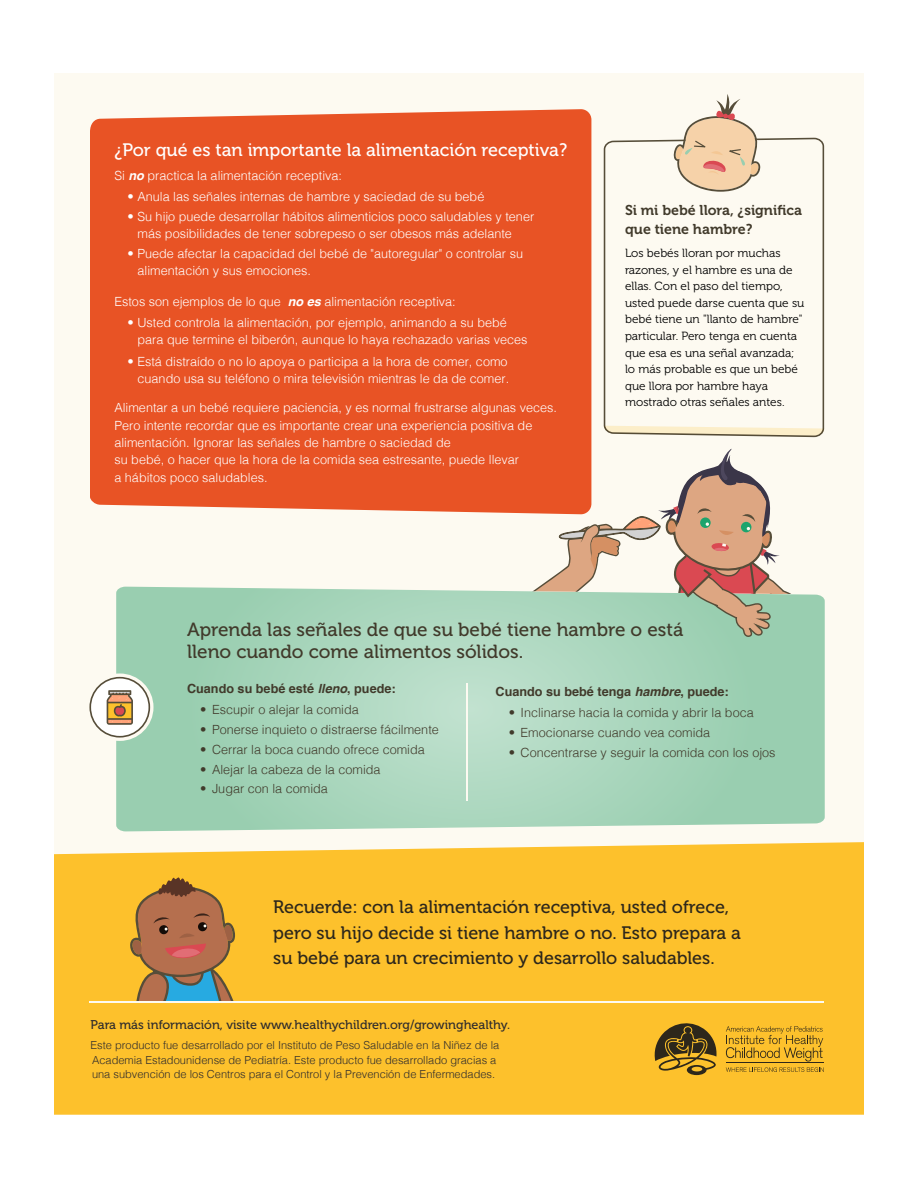
<style>
.page{position:relative;width:918px;height:1188px;background:#fff}
.page>*{position:absolute;margin:0;border:0;box-sizing:border-box;transform-origin:0 0}
.t1{font:18.9px/22.2px "Museo 500";color:#413a2b}
.t2{font:18px/25.2px "Museo 500";color:#2d271b}
.t3{font:18px "Museo 500";color:#fff}
.t4{font:14.25px/18.9px "Museo 700";color:#413a2b}
.t5{font:300 12.6px/17.4px "Helvetica";color:#fff}
.t6{font:300 12.6px "Helvetica";color:#413a2b}
.t7{font:12.6px "Museo 500";color:#2f2c2c}
.t8{font:700 12.6px "Helvetica";color:#413a2b}
.t9{font:11.85px/16.6px "Museo 300";color:#000}
.t10{font:300 11.1px/14.2px "Helvetica";color:#2f2c2c}
.s1{font-weight:700;font-style:italic}
.s2{font-style:italic}
</style>
<div class="page">
<div style="left:54px;top:73px;width:810px;height:1040px;background:#fdfaf1"></div>
<div style="left:54px;top:842px;width:810px;height:273px;background:#fdc12c"></div>
<div style="left:90px;top:109px;width:501px;height:404px;background:#e85325"></div>
<svg style="left:116px;top:587px;width:709px;height:244px;background:#a7d5bb"></svg>
<div style="left:86px;top:674px;width:68px;height:67px;background:#fdfaf1;border-radius:50%"></div>
<svg style="left:604px;top:138px;width:220px;height:299px"></svg>
<svg style="left:604px;top:426px;width:220px;height:10px"></svg>
<svg style="left:89px;top:677px;width:61px;height:61px"></svg>
<svg style="left:511px;top:449px;width:297px;height:190px"></svg>
<svg style="left:726px;top:1067px;width:98px;height:5px"></svg>
<hr style="left:726px;top:1062px;width:98px;height:1px;background:#2d271b">
<svg style="left:726px;top:1026px;width:97px;height:35px;background:#d8a528"></svg>
<svg style="left:653px;top:1020px;width:64px;height:55px;background:#987623"></svg>
<svg style="left:671px;top:94px;width:90px;height:107px"></svg>
<svg style="left:130px;top:874px;width:112px;height:127px;background:#b6864a"></svg>
<hr style="left:90px;top:1001px;width:734px;height:2px;background:#fdfaf1">
<hr style="left:466px;top:683px;width:2px;height:117px;background:#fdfaf1">
<h2 class="t3" style="left:114px;top:140px;width:454px">¿Por qué es tan importante la alimentación receptiva?</h2>
<p class="t5" style="left:114px;top:166px;width:229px">Si <span class="s1">no</span> practica la alimentación receptiva:</p>
<p class="t5" style="left:128px;top:187px;width:358px">• Anula las señales internas de hambre y saciedad de su bebé</p>
<p class="t5" style="left:138px;top:207px;width:398px;text-indent:-10px">• Su hijo puede desarrollar hábitos alimenticios poco saludables y tener más posibilidades de tener sobrepeso o ser obesos más adelante</p>
<p class="t5" style="left:138px;top:244px;width:387px;text-indent:-10px">• Puede afectar la capacidad del bebé de "autoregular" o controlar su alimentación y sus emociones.</p>
<p class="t5" style="left:114px;top:291px;width:343px">Estos son ejemplos de lo que <span class="s1">no es</span> alimentación receptiva:</p>
<p class="t5" style="left:138px;top:313px;width:391px;text-indent:-10px">• Usted controla la alimentación, por ejemplo, animando a su bebé para que termine el biberón, aunque lo haya rechazado varias veces</p>
<p class="t5" style="left:128px;top:352px;width:383px;text-align:right">• Está distraído o no lo apoya o participa a la hora de comer, como cuando usa su teléfono o mira televisión mientras le da de comer.</p>
<p class="t5" style="left:114px;top:398px;width:444px">Alimentar a un bebé requiere paciencia, y es normal frustrarse algunas veces.<br>Pero intente recordar que es importante crear una experiencia positiva de alimentación. Ignorar las señales de hambre o saciedad de<br>su bebé, o hacer que la hora de la comida sea estresante, puede llevar<br>a hábitos poco saludables.</p>
<p class="t4" style="left:625px;top:201px;width:178px">Si mi bebé llora, ¿significa que tiene hambre?</p>
<p class="t9" style="left:625px;top:245px;width:181px">Los bebés lloran por muchas razones, y el hambre es una de ellas. Con el paso del tiempo, usted puede darse cuenta que su bebé tiene un "llanto de hambre" particular. Pero tenga en cuenta que esa es una señal avanzada; lo más probable es que un bebé que llora por hambre haya mostrado otras señales antes.</p>
<h1 class="t1" style="left:187px;top:618px;width:498px">Aprenda las señales de que su bebé tiene hambre o está lleno cuando come alimentos sólidos.</h1>
<p class="t8" style="left:187px;top:678px;width:210px">Cuando su bebé esté <span class="s2">lleno</span>, puede:</p>
<p class="t6" style="left:200px;top:699px;width:160px">• Escupir o alejar la comida</p>
<p class="t6" style="left:200px;top:719px;width:240px">• Ponerse inquieto o distraerse fácilmente</p>
<p class="t6" style="left:200px;top:739px;width:226px">• Cerrar la boca cuando ofrece comida</p>
<p class="t6" style="left:200px;top:758px;width:182px">• Alejar la cabeza de la comida</p>
<p class="t6" style="left:200px;top:778px;width:129px">• Jugar con la comida</p>
<p class="t8" style="left:496px;top:681px;width:235px">Cuando su bebé tenga <span class="s2">hambre</span>, puede:</p>
<p class="t6" style="left:509px;top:702px;width:246px">• Inclinarse hacia la comida y abrir la boca</p>
<p class="t6" style="left:509px;top:722px;width:203px">• Emocionarse cuando vea comida</p>
<p class="t6" style="left:509px;top:742px;width:268px">• Concentrarse y seguir la comida con los ojos</p>
<h2 class="t2" style="left:273px;top:895px;width:469px">Recuerde: con la alimentación receptiva, usted ofrece, pero su hijo decide si tiene hambre o no. Esto prepara a su bebé para un crecimiento y desarrollo saludables.</h2>
<p class="t7" style="left:91px;top:1018px;width:421px">Para más información, visite www.healthychildren.org/growinghealthy.</p>
<p class="t10" style="left:91px;top:1037px;width:410px">Este producto fue desarrollado por el Instituto de Peso Saludable en la Niñez de la<br>Academia Estadounidense de Pediatría. Este producto fue desarrollado gracias a una subvención de los Centros para el Control y la Prevención de Enfermedades.</p>
</div>
